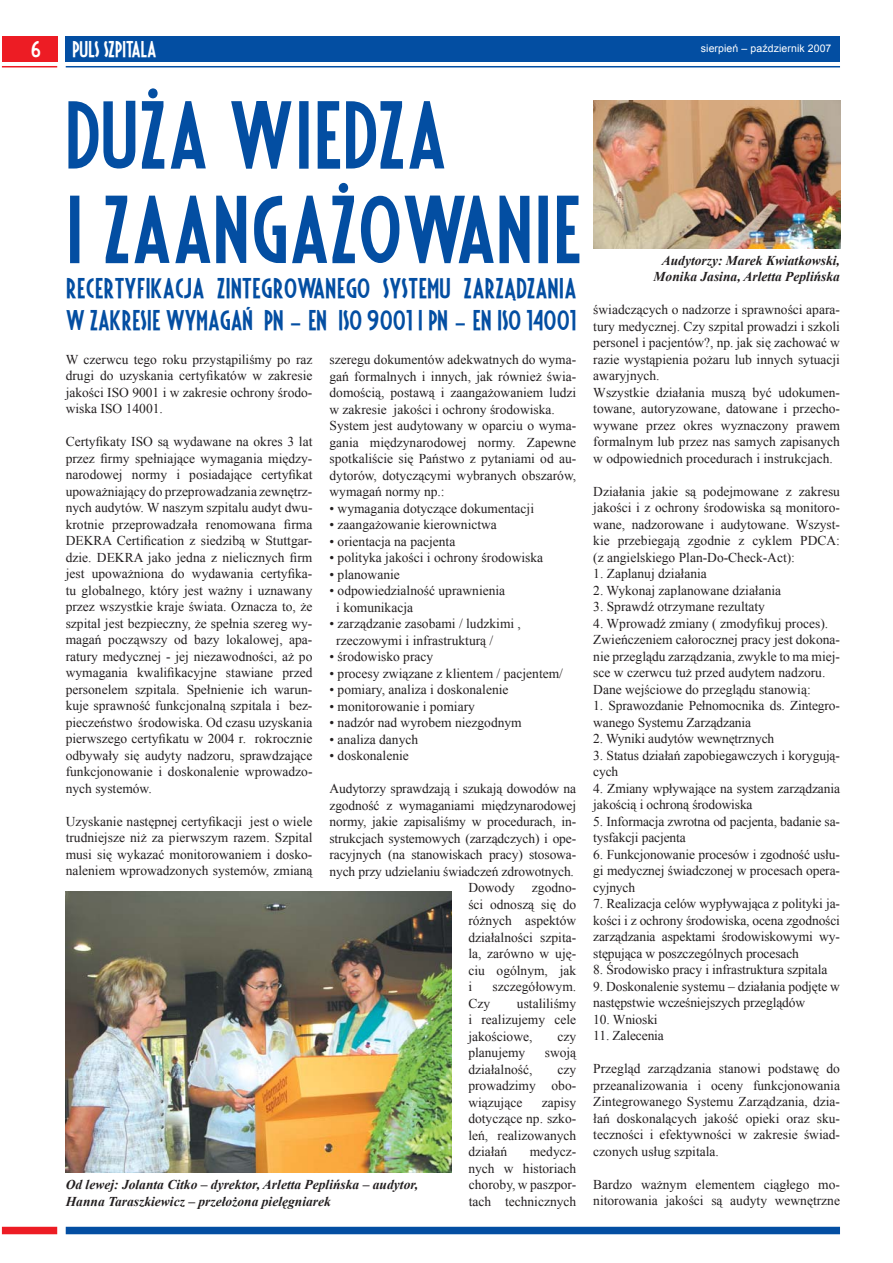
<style>
.page{position:relative;width:893px;height:1263px;background:#fff}
.page>*{position:absolute;margin:0;border:0;box-sizing:border-box;transform-origin:0 0}
.t1{font:76.5px/94.5px "Fiesta";letter-spacing:.025em;color:#034ea2}
.t2{font:22.5px/31.5px "Fiesta";letter-spacing:.02em;color:#034ea2}
.t3{font:18px "Fiesta";color:#fff}
.t4{font:13.5px/16.5px "Times New Roman";color:#231f20;text-align:justify}
.t5{font:italic 700 13.5px/16.5px "Times New Roman";color:#231f20;text-align:right}
.t6{font:10.5px "Arial";letter-spacing:.01em;color:#fff}
.s1{font-family:"Franklin Gothic";font-weight:500}
</style>
<div class="page">
<div style="left:66px;top:36px;width:774px;height:26px;background:#034ea2"></div>
<div style="left:2px;top:36px;width:55px;height:26px;background:#ed1c24"></div>
<hr style="left:2px;top:66px;width:55px;height:1px;background:#ed1c24">
<hr style="left:66px;top:66px;width:774px;height:1px;background:#034ea2">
<div style="left:2px;top:1227px;width:55px;height:7px;background:#ed1c24"></div>
<div style="left:66px;top:1227px;width:774px;height:7px;background:#034ea2"></div>
<img style="left:66px;top:891px;width:385px;height:282px">
<img style="left:593px;top:100px;width:247px;height:149px">
<h3 class="t3" style="left:31px;top:41px;width:11px">6</h3>
<h3 class="t3" style="left:72px;top:41px;width:86px">PULS SZPITALA</h3>
<h1 class="t1" style="left:66px;top:95px;width:516px">DUŻA WIEDZA<br>I ZAANGAŻOWANIE</h1>
<h2 class="t2" style="left:66px;top:275px;width:512px">RECERTYFIKACJA ZINTEGROWANEGO SYSTEMU ZARZĄDZANIA<br>W ZAKRESIE WYMAGAŃ PN <span class="s1">–</span> EN ISO 9001 I PN <span class="s1">–</span> EN ISO 14001</h2>
<p class="t4" style="left:66px;top:351px;width:248px">W czerwcu tego roku przystąpiliśmy po raz drugi do uzyskania certyfikatów w zakresie jakości ISO 9001 i w zakresie ochrony środo&shy;wiska ISO 14001.</p>
<p class="t4" style="left:66px;top:434px;width:248px">Certyfikaty ISO są wydawane na okres 3 lat przez firmy spełniające wymagania między&shy;narodowej normy i posiadające certyfikat upoważniający do przeprowadzania zewnętrz&shy;nych audytów. W naszym szpitalu audyt dwu&shy;krotnie przeprowadzała renomowana firma DEKRA Certification z siedzibą w Stuttgar&shy;dzie. DEKRA jako jedna z nielicznych firm jest upoważniona do wydawania certyfika&shy;tu globalnego, który jest ważny i uznawany przez wszystkie kraje świata. Oznacza to, że szpital jest bezpieczny, że spełnia szereg wy&shy;magań począwszy od bazy lokalowej, apa&shy;ratury medycznej - jej niezawodności, aż po wymagania kwalifikacyjne stawiane przed personelem szpitala. Spełnienie ich warun&shy;kuje sprawność funkcjonalną szpitala i bez&shy;pieczeństwo środowiska. Od czasu uzyskania pierwszego certyfikatu w 2004 r. rokrocznie odbywały się audyty nadzoru, sprawdzające funkcjonowanie i doskonalenie wprowadzo&shy;nych systemów.</p>
<p class="t4" style="left:66px;top:813px;width:248px">Uzyskanie następnej certyfikacji jest o wiele trudniejsze niż za pierwszym razem. Szpital musi się wykazać monitorowaniem i dosko&shy;naleniem wprowadzonych systemów, zmianą</p>
<p class="t4" style="left:329px;top:352px;width:248px;text-align:left">szeregu dokumentów adekwatnych do wyma&shy;gań formalnych i innych, jak również świa&shy;domością, postawą i zaangażowaniem ludzi w zakresie jakości i ochrony środowiska.<br>System jest audytowany w oparciu o wyma&shy;gania międzynarodowej normy. Zapewne spotkaliście się Państwo z pytaniami od au&shy;dytorów, dotyczącymi wybranych obszarów, wymagań normy np.:</p>
<p class="t4" style="left:329px;top:500px;width:206px">• wymagania dotyczące dokumentacji</p>
<p class="t4" style="left:329px;top:517px;width:169px">• zaangażowanie kierownictwa</p>
<p class="t4" style="left:329px;top:533px;width:127px">• orientacja na pacjenta</p>
<p class="t4" style="left:329px;top:550px;width:215px">• polityka jakości i ochrony środowiska</p>
<p class="t4" style="left:329px;top:566px;width:72px">• planowanie</p>
<p class="t4" style="left:336px;top:583px;width:170px;text-indent:-7px">• odpowiedzialność uprawnienia i komunikacja</p>
<p class="t4" style="left:336px;top:616px;width:186px;text-indent:-7px">• zarządzanie zasobami / ludzkimi , rzeczowymi i infrastrukturą /</p>
<p class="t4" style="left:329px;top:649px;width:105px">• środowisko pracy</p>
<p class="t4" style="left:329px;top:665px;width:235px">• procesy związane z klientem / pacjentem/</p>
<p class="t4" style="left:329px;top:682px;width:180px">• pomiary, analiza i doskonalenie</p>
<p class="t4" style="left:329px;top:698px;width:147px">• monitorowanie i pomiary</p>
<p class="t4" style="left:329px;top:715px;width:194px">• nadzór nad wyrobem niezgodnym</p>
<p class="t4" style="left:329px;top:731px;width:90px">• analiza danych</p>
<p class="t4" style="left:329px;top:748px;width:81px">• doskonalenie</p>
<p class="t4" style="left:329px;top:781px;width:248px">Audytorzy sprawdzają i szukają dowodów na</p>
<p class="t4" style="left:329px;top:797px;width:248px">zgodność z wymaganiami międzynarodowej</p>
<p class="t4" style="left:329px;top:814px;width:248px">normy, jakie zapisaliśmy w procedurach, in-</p>
<p class="t4" style="left:329px;top:830px;width:248px">strukcjach systemowych (zarządczych) i ope-</p>
<p class="t4" style="left:329px;top:847px;width:248px">racyjnych (na stanowiskach pracy) stosowa-</p>
<p class="t4" style="left:329px;top:863px;width:246px">nych przy udzielaniu świadczeń zdrowotnych.</p>
<p class="t4" style="left:468px;top:880px;width:48px">Dowody</p>
<p class="t4" style="left:468px;top:880px;width:109px;text-indent:64px">zgodno&shy;ści odnoszą się do różnych aspektów działalności szpita&shy;la, zarówno w uję&shy;ciu ogólnym, jak i</p>
<p class="t4" style="left:492px;top:979px;width:85px">szczegółowym.</p>
<p class="t5" style="left:66px;top:1176px;width:354px;text-align:left">Od lewej: Jolanta Citko – dyrektor, Arletta Peplińska – audytor,<br>Hanna Taraszkiewicz – przełożona pielęgniarek</p>
<p class="t4" style="left:468px;top:995px;width:109px;text-indent:49px">ustaliliśmy i realizujemy cele jakościowe,</p>
<p class="t4" style="left:468px;top:995px;width:23px">Czy</p>
<p class="t4" style="left:557px;top:1028px;width:20px">czy</p>
<p class="t4" style="left:468px;top:1045px;width:58px">planujemy</p>
<p class="t4" style="left:544px;top:1045px;width:33px">swoją</p>
<p class="t4" style="left:468px;top:1061px;width:66px">działalność,</p>
<p class="t4" style="left:468px;top:1061px;width:109px;text-indent:89px">czy prowadzimy obo&shy;wiązujące</p>
<p class="t4" style="left:468px;top:1094px;width:109px;text-indent:73px">zapisy dotyczące np. szko&shy;leń, realizowanych działań</p>
<p class="t4" style="left:468px;top:1144px;width:109px;text-indent:61px">medycz&shy;nych w historiach choroby, w paszpor&shy;tach technicznych</p>
<p class="t6" style="left:700px;top:43px;width:132px">sierpień – październik 2007</p>
<p class="t5" style="left:653px;top:252px;width:188px">Audytorzy: Marek Kwiatkowski,<br>Monika Jasina, Arletta Peplińska</p>
<p class="t4" style="left:593px;top:301px;width:248px;text-align:left">świadczących o nadzorze i sprawności apara&shy;tury medycznej. Czy szpital prowadzi i szkoli personel i pacjentów?, np. jak się zachować w razie wystąpienia pożaru lub innych sytuacji awaryjnych.<br>Wszystkie działania muszą być udokumen&shy;towane, autoryzowane, datowane i przecho&shy;wywane przez okres wyznaczony prawem formalnym lub przez nas samych zapisanych w odpowiednich procedurach i instrukcjach.</p>
<p class="t4" style="left:593px;top:483px;width:248px">Działania jakie są podejmowane z zakresu jakości i z ochrony środowiska są monitoro&shy;wane, nadzorowane i audytowane. Wszyst&shy;kie przebiegają zgodnie z cyklem PDCA: (z angielskiego Plan-Do-Check-Act):</p>
<p class="t4" style="left:593px;top:565px;width:115px">1. Zaplanuj działania</p>
<p class="t4" style="left:593px;top:582px;width:189px">2. Wykonaj zaplanowane działania</p>
<p class="t4" style="left:593px;top:598px;width:173px">3. Sprawdź otrzymane rezultaty</p>
<p class="t4" style="left:593px;top:615px;width:248px;text-align:left">4. Wprowadź zmiany ( zmodyfikuj proces).<br>Zwieńczeniem całorocznej pracy jest dokona&shy;nie przeglądu zarządzania, zwykle to ma miej&shy;sce w czerwcu tuż przed audytem nadzoru.<br>Dane wejściowe do przeglądu stanowią:</p>
<p class="t4" style="left:593px;top:697px;width:248px">1. Sprawozdanie Pełnomocnika ds. Zintegro&shy;wanego Systemu Zarządzania</p>
<p class="t4" style="left:593px;top:730px;width:182px">2. Wyniki audytów wewnętrznych</p>
<p class="t4" style="left:593px;top:747px;width:248px">3. Status działań zapobiegawczych i korygują&shy;cych</p>
<p class="t4" style="left:593px;top:780px;width:248px">4. Zmiany wpływające na system zarządzania jakością i ochroną środowiska</p>
<p class="t4" style="left:593px;top:813px;width:248px">5. Informacja zwrotna od pacjenta, badanie sa&shy;tysfakcji pacjenta</p>
<p class="t4" style="left:593px;top:846px;width:248px">6. Funkcjonowanie procesów i zgodność usłu&shy;gi medycznej świadczonej w procesach opera&shy;cyjnych</p>
<p class="t4" style="left:593px;top:895px;width:248px">7. Realizacja celów wypływająca z polityki ja&shy;kości i z ochrony środowiska, ocena zgodności zarządzania aspektami środowiskowymi wy&shy;stępująca w poszczególnych procesach</p>
<p class="t4" style="left:593px;top:961px;width:236px">8. Środowisko pracy i infrastruktura szpitala</p>
<p class="t4" style="left:593px;top:978px;width:248px">9. Doskonalenie systemu – działania podjęte w następstwie wcześniejszych przeglądów</p>
<p class="t4" style="left:593px;top:1011px;width:66px">10. Wnioski</p>
<p class="t4" style="left:593px;top:1027px;width:72px">11. Zalecenia</p>
<p class="t4" style="left:593px;top:1060px;width:248px">Przegląd zarządzania stanowi podstawę do przeanalizowania i oceny funkcjonowania Zintegrowanego Systemu Zarządzania, dzia&shy;łań doskonalących jakość opieki oraz sku&shy;teczności i efektywności w zakresie świad&shy;czonych usług szpitala.</p>
<p class="t4" style="left:593px;top:1176px;width:248px">Bardzo ważnym elementem ciągłego mo&shy;nitorowania jakości są audyty wewnętrzne</p>
</div>
